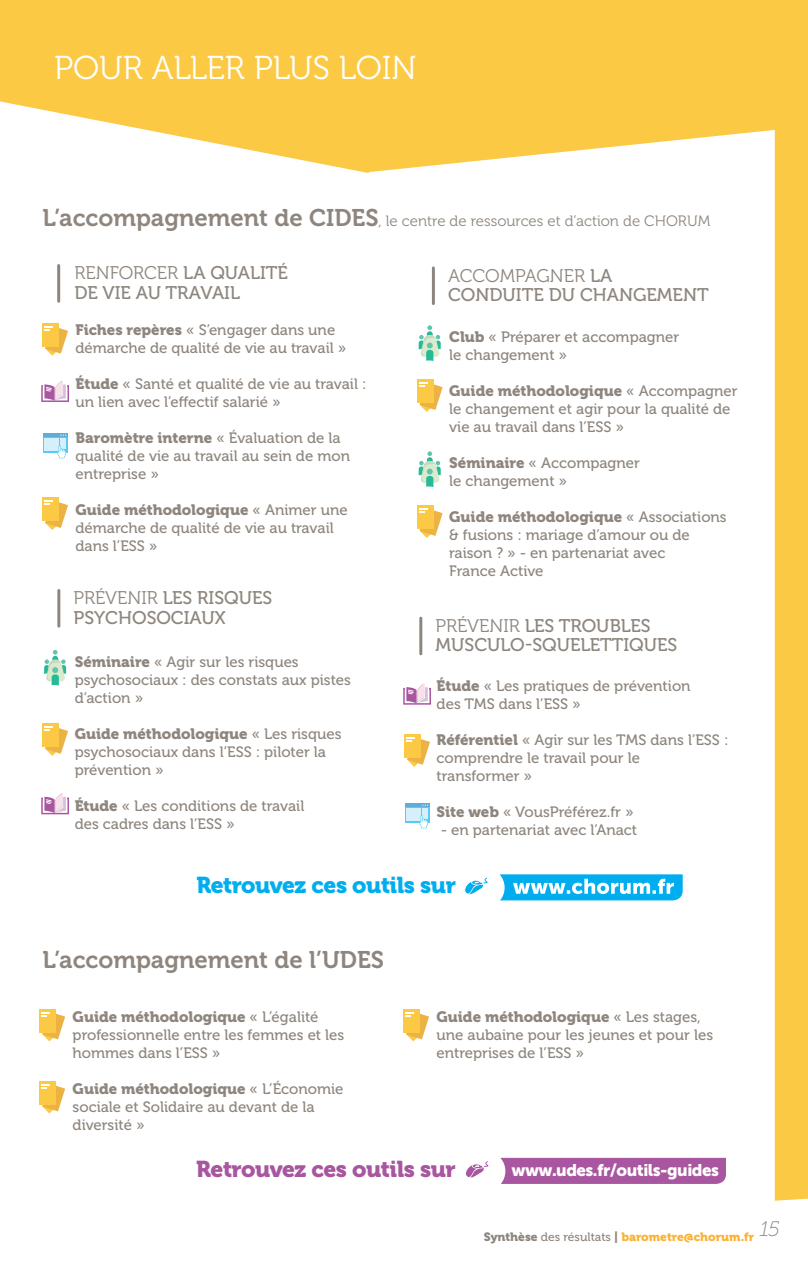
<style>
.page{position:relative;width:808px;height:1263px;background:#fbc944}
.page>*{position:absolute;margin:0;border:0;box-sizing:border-box;transform-origin:0 0}
.t1{font:33px "Museo 300";color:#fff}
.t2{font:24px "Museo 700";color:#8e867e}
.t3{font:22.8px "Museo 900";letter-spacing:-.02em;color:#a8569f}
.t4{font:22.8px "Museo 900";letter-spacing:-.02em;color:#00aeef}
.t5{font:18.3px/19.5px "Museo 500";color:#8e867e}
.t6{font:18.3px "Museo 300";color:#8e867e}
.t7{font:16.8px "Museo Sans 900";letter-spacing:-.03em;color:#fff}
.t8{font:15px/18px "Museo 500";color:#8e867e}
.t9{font:15px "Museo 900";color:#8e867e}
.t10{font:15px "Museo 300";color:#8e867e}
.t11{font:12px "Museo 900";color:#fbb131}
.s1{font-family:"Museo 700";font-size:24px}
.s2{font-family:"Museo 500"}
.s3{font-family:"Museo 900"}
.s4{font-family:"Museo 300"}
.s5{color:#8e867e}
.s6{font-family:"Museo 500";color:#8e867e}
</style>
<div class="page">
<div style="left:0;top:101px;width:369px;height:1162px;background:#fff"></div>
<div style="left:369px;top:130px;width:406px;height:1133px;background:#fff"></div>
<hr style="left:57px;top:265px;width:3px;height:36px;background:#8e867e">
<svg style="left:45px;top:338px;width:17px;height:18px"></svg>
<div style="left:42px;top:323px;width:17px;height:24px;background:#fbc944"></div>
<svg style="left:44px;top:326px;width:24px;height:28px"></svg>
<svg style="left:45px;top:513px;width:17px;height:17px"></svg>
<div style="left:42px;top:497px;width:17px;height:24px;background:#fbc944"></div>
<svg style="left:44px;top:500px;width:24px;height:28px"></svg>
<div style="left:43px;top:437px;width:25px;height:16px;background:#56cbf5"></div>
<hr style="left:43px;top:434px;width:25px;height:3px;background:#5faeda">
<div style="left:44px;top:438px;width:15px;height:13px;background:#d6f0fb"></div>
<svg style="left:57px;top:435px;width:9px;height:23px"></svg>
<svg style="left:41px;top:381px;width:28px;height:21px"></svg>
<svg style="left:42px;top:1024px;width:18px;height:17px"></svg>
<div style="left:39px;top:1009px;width:17px;height:24px;background:#fbc944"></div>
<svg style="left:41px;top:1011px;width:24px;height:28px"></svg>
<svg style="left:42px;top:1096px;width:18px;height:17px"></svg>
<div style="left:39px;top:1081px;width:17px;height:24px;background:#fbc944"></div>
<svg style="left:41px;top:1084px;width:24px;height:27px"></svg>
<svg style="left:406px;top:1024px;width:17px;height:17px"></svg>
<div style="left:403px;top:1009px;width:17px;height:24px;background:#fbc944"></div>
<svg style="left:405px;top:1011px;width:24px;height:28px"></svg>
<hr style="left:432px;top:268px;width:3px;height:36px;background:#8e867e">
<svg style="left:420px;top:395px;width:17px;height:17px"></svg>
<div style="left:417px;top:379px;width:16px;height:24px;background:#fbc944"></div>
<svg style="left:419px;top:382px;width:24px;height:28px"></svg>
<svg style="left:420px;top:521px;width:17px;height:17px"></svg>
<div style="left:417px;top:505px;width:16px;height:24px;background:#fbc944"></div>
<svg style="left:419px;top:508px;width:24px;height:28px"></svg>
<svg style="left:419px;top:325px;width:22px;height:36px"></svg>
<svg style="left:419px;top:451px;width:22px;height:36px"></svg>
<hr style="left:419px;top:618px;width:3px;height:36px;background:#8e867e">
<svg style="left:407px;top:749px;width:17px;height:18px"></svg>
<div style="left:404px;top:734px;width:17px;height:24px;background:#fbc944"></div>
<svg style="left:406px;top:737px;width:24px;height:28px"></svg>
<div style="left:405px;top:807px;width:24px;height:16px;background:#56cbf5"></div>
<hr style="left:405px;top:803px;width:24px;height:4px;background:#5faeda">
<div style="left:406px;top:808px;width:15px;height:13px;background:#d6f0fb"></div>
<svg style="left:419px;top:805px;width:9px;height:23px"></svg>
<svg style="left:403px;top:684px;width:28px;height:21px"></svg>
<hr style="left:57px;top:590px;width:3px;height:36px;background:#8e867e">
<svg style="left:45px;top:739px;width:17px;height:17px"></svg>
<div style="left:42px;top:723px;width:17px;height:24px;background:#fbc944"></div>
<svg style="left:44px;top:726px;width:24px;height:28px"></svg>
<svg style="left:41px;top:793px;width:28px;height:21px"></svg>
<svg style="left:44px;top:650px;width:22px;height:36px"></svg>
<svg style="left:401px;top:1158px;width:407px;height:105px"></svg>
<svg style="left:463px;top:878px;width:25px;height:17px"></svg>
<svg style="left:500px;top:874px;width:183px;height:26px"></svg>
<p class="t1" style="left:54px;top:50px;width:364px">POUR ALLER PLUS LOIN</p>
<p class="t10" style="left:43px;top:213px;width:669px"><span class="s1">L’accompagnement de CIDES</span>, le centre de ressources et d’action de CHORUM</p>
<p class="t6" style="left:75px;top:263px;width:215px">RENFORCER <span class="s2">LA QUALITÉ</span></p>
<p class="t5" style="left:75px;top:283px;width:167px">DE VIE AU TRAVAIL</p>
<p class="t8" style="left:75px;top:321px;width:261px"><span class="s3">Fiches repères</span> « S’engager dans une</p>
<p class="t8" style="left:75px;top:339px;width:272px">démarche de qualité de vie au travail »</p>
<p class="t8" style="left:75px;top:375px;width:292px"><span class="s3">Étude</span> « Santé et qualité de vie au travail :</p>
<p class="t8" style="left:75px;top:393px;width:207px">un lien avec l’effectif salarié »</p>
<p class="t9" style="left:75px;top:429px;width:267px">Baromètre interne <span class="s2">« Évaluation de la</span></p>
<p class="t8" style="left:75px;top:447px;width:276px">qualité de vie au travail au sein de mon</p>
<p class="t8" style="left:75px;top:465px;width:85px">entreprise »</p>
<p class="t9" style="left:75px;top:501px;width:274px">Guide méthodologique <span class="s2">« Animer une</span></p>
<p class="t8" style="left:75px;top:519px;width:260px">démarche de qualité de vie au travail</p>
<p class="t8" style="left:75px;top:537px;width:83px">dans l’ESS »</p>
<p class="t5" style="left:74px;top:588px;width:200px"><span class="s4">PRÉVENIR</span> LES RISQUES</p>
<p class="t5" style="left:74px;top:608px;width:154px">PSYCHOSOCIAUX</p>
<p class="t8" style="left:75px;top:653px;width:226px"><span class="s3">Séminaire</span> « Agir sur les risques</p>
<p class="t8" style="left:75px;top:671px;width:278px">psychosociaux : des constats aux pistes</p>
<p class="t8" style="left:75px;top:689px;width:70px">d’action »</p>
<p class="t9" style="left:75px;top:725px;width:268px">Guide méthodologique <span class="s2">« Les risques</span></p>
<p class="t8" style="left:75px;top:743px;width:253px">psychosociaux dans l’ESS : piloter la prévention »</p>
<p class="t8" style="left:75px;top:797px;width:231px"><span class="s3">Étude</span> « Les conditions de travail</p>
<p class="t8" style="left:75px;top:815px;width:162px">des cadres dans l’ESS »</p>
<p class="t5" style="left:448px;top:266px;width:262px"><span class="s4">ACCOMPAGNER</span> LA<br>CONDUITE DU CHANGEMENT</p>
<p class="t8" style="left:449px;top:328px;width:231px"><span class="s3">Club</span> « Préparer et accompagner</p>
<p class="t8" style="left:449px;top:346px;width:119px">le changement »</p>
<p class="t9" style="left:449px;top:382px;width:290px">Guide méthodologique <span class="s2">« Accompagner</span></p>
<p class="t8" style="left:449px;top:400px;width:283px">le changement et agir pour la qualité de</p>
<p class="t8" style="left:449px;top:418px;width:176px">vie au travail dans l’ESS »</p>
<p class="t8" style="left:449px;top:454px;width:192px"><span class="s3">Séminaire</span> « Accompagner</p>
<p class="t8" style="left:449px;top:472px;width:119px">le changement »</p>
<p class="t9" style="left:449px;top:508px;width:279px">Guide méthodologique <span class="s2">« Associations</span></p>
<p class="t8" style="left:449px;top:526px;width:242px">&amp; fusions : mariage d’amour ou de</p>
<p class="t8" style="left:449px;top:544px;width:218px">raison ? » - en partenariat avec</p>
<p class="t8" style="left:449px;top:562px;width:96px">France Active</p>
<p class="t5" style="left:436px;top:616px;width:216px"><span class="s4">PRÉVENIR</span> LES TROUBLES</p>
<p class="t5" style="left:436px;top:636px;width:243px">MUSCULO-SQUELETTIQUES</p>
<p class="t8" style="left:437px;top:677px;width:256px"><span class="s3">Étude</span> « Les pratiques de prévention</p>
<p class="t8" style="left:437px;top:695px;width:146px">des TMS dans l’ESS »</p>
<p class="t8" style="left:437px;top:731px;width:293px"><span class="s3">Référentiel</span> « Agir sur les TMS dans l’ESS :</p>
<p class="t8" style="left:437px;top:749px;width:205px">comprendre le travail pour le</p>
<p class="t8" style="left:437px;top:767px;width:97px">transformer »</p>
<p class="t8" style="left:437px;top:803px;width:198px"><span class="s3">Site web</span> « VousPréférez.fr »</p>
<p class="t8" style="left:441px;top:821px;width:198px">- en partenariat avec l’Anact</p>
<p class="t4" style="left:196px;top:872px;width:261px">Retrouvez ces outils sur</p>
<p class="t2" style="left:43px;top:947px;width:343px">L’accompagnement de l’UDES</p>
<p class="t8" style="left:73px;top:1008px;width:273px"><span class="s3">Guide méthodologique</span> « L’égalité professionnelle entre les femmes et les hommes dans l’ESS »</p>
<p class="t8" style="left:73px;top:1080px;width:272px"><span class="s3">Guide méthodologique</span> « L’Économie sociale et Solidaire au devant de la diversité »</p>
<p class="t8" style="left:436px;top:1008px;width:278px"><span class="s3">Guide méthodologique</span> « Les stages, une aubaine pour les jeunes et pour les entreprises de l’ESS »</p>
<p class="t3" style="left:196px;top:1156px;width:261px">Retrouvez ces outils sur</p>
<p class="t7" style="left:511px;top:1161px;width:209px">www.udes.fr/outils-guides</p>
<p class="t11" style="left:484px;top:1230px;width:297px"><span class="s5">Synthèse</span> <span class="s6">des résultats</span> <span class="s5">|</span> barometre@chorum.fr <sup>15</sup></p>
</div>
